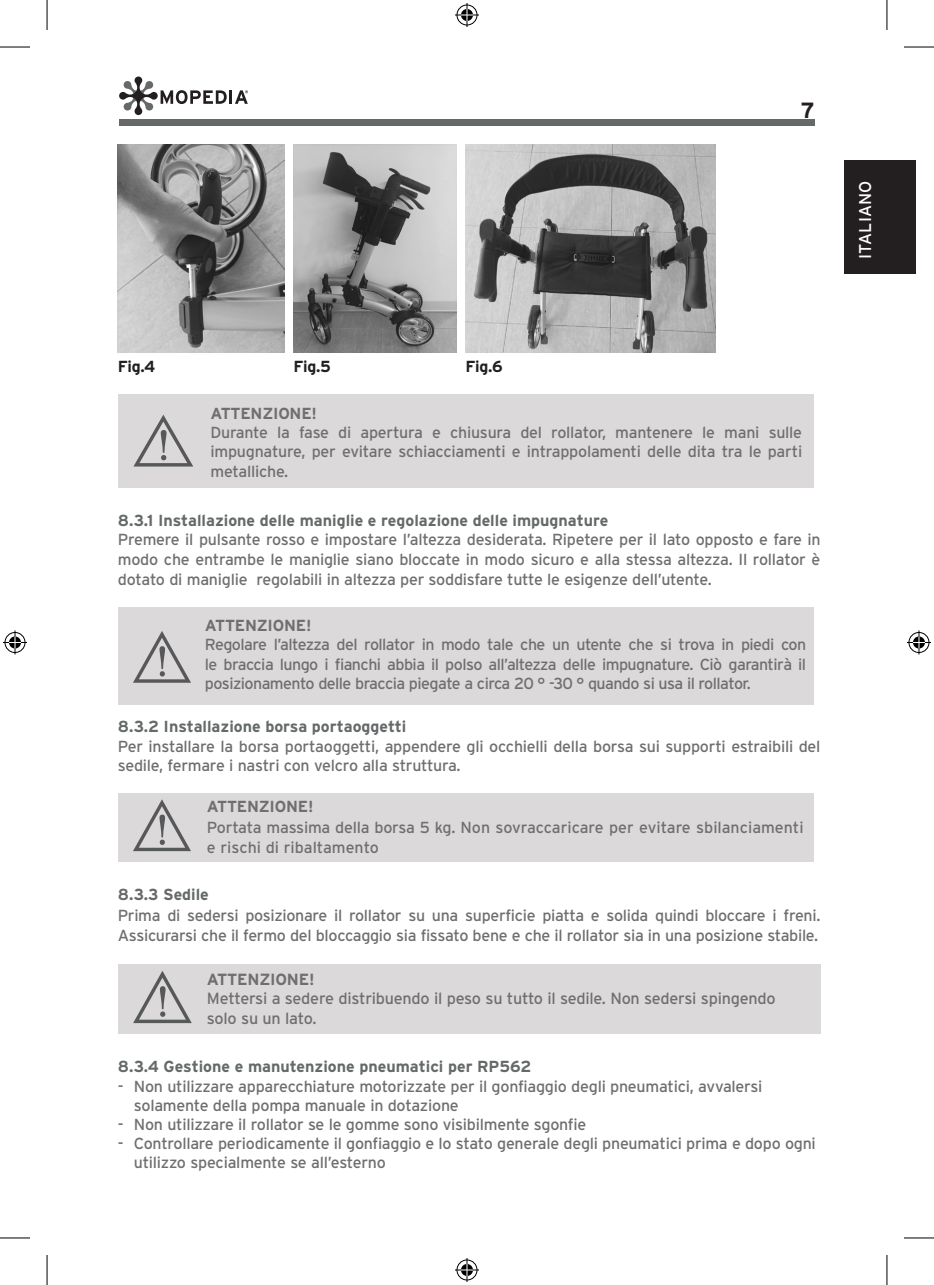
<style>
.page{position:relative;width:934px;height:1285px;background:#fff}
.page>*{position:absolute;margin:0;border:0;box-sizing:border-box;transform-origin:0 0}
.t1{font:700 22px "Interstate";color:#231f20}
.t2{font:17px "Interstate";letter-spacing:.005em;color:#fff}
.t3{font:16.2px/19.4px "Interstate";letter-spacing:-.015em;color:#706f6f}
.t4{font:700 16.2px "Interstate";letter-spacing:-.015em;color:#706f6f}
.t5{font:16px/19.2px "Interstate";letter-spacing:-.015em;color:#706f6f}
.t6{font:700 16px "Interstate";color:#65696a}
.t7{font:700 16px "Interstate";letter-spacing:-.015em;color:#706f6f}
.t8{font:700 16px "Interstate";letter-spacing:-.02em;color:#231f20}
</style>
<div class="page">
<div style="left:119px;top:119px;width:695px;height:7px;background:#65696a"></div>
<svg style="left:119px;top:76px;width:107px;height:39px"></svg>
<hr style="left:229px;top:90px;width:3px;height:14px;background:#231f20">
<svg style="left:235px;top:90px;width:13px;height:14px"></svg>
<div style="left:843px;top:160px;width:71px;height:114px;background:#231f20"></div>
<img style="left:118px;top:144px;width:166px;height:209px">
<img style="left:293px;top:144px;width:163px;height:209px">
<img style="left:465px;top:144px;width:250px;height:209px">
<div style="left:118px;top:395px;width:695px;height:93px;background:#dcd9da"></div>
<svg style="left:134px;top:415px;width:59px;height:51px"></svg>
<div style="left:118px;top:607px;width:695px;height:98px;background:#dcd9da"></div>
<svg style="left:133px;top:631px;width:58px;height:52px"></svg>
<div style="left:118px;top:793px;width:695px;height:68px;background:#dcd9da"></div>
<svg style="left:133px;top:799px;width:58px;height:52px"></svg>
<div style="left:118px;top:964px;width:702px;height:69px;background:#dcd9da"></div>
<svg style="left:133px;top:971px;width:59px;height:52px"></svg>
<hr style="left:0;top:47px;width:30px;height:1px;background:#000">
<hr style="left:903px;top:47px;width:30px;height:1px;background:#000">
<hr style="left:0;top:1237px;width:30px;height:1px;background:#000">
<hr style="left:903px;top:1237px;width:30px;height:1px;background:#000">
<hr style="left:47px;top:0;width:1px;height:30px;background:#000">
<hr style="left:47px;top:1255px;width:1px;height:30px;background:#000">
<hr style="left:886px;top:0;width:1px;height:30px;background:#000">
<hr style="left:886px;top:1255px;width:1px;height:30px;background:#000">
<svg style="left:455px;top:3px;width:24px;height:24px"></svg>
<svg style="left:455px;top:1258px;width:24px;height:24px"></svg>
<svg style="left:3px;top:630px;width:24px;height:24px"></svg>
<svg style="left:907px;top:630px;width:23px;height:24px"></svg>
<h1 class="t1" style="left:800px;top:98px;width:15px">7</h1>
<p class="t2" style="left:855px;top:259px;width:80px;rotate:-90deg">ITALIANO</p>
<p class="t8" style="left:118px;top:358px;width:39px">Fig.4</p>
<p class="t8" style="left:293px;top:358px;width:39px">Fig.5</p>
<p class="t8" style="left:465px;top:358px;width:39px">Fig.6</p>
<p class="t7" style="left:210px;top:404px;width:108px">ATTENZIONE!</p>
<p class="t5" style="left:210px;top:423px;width:593px;text-align:justify">Durante la fase di apertura e chiusura del rollator, mantenere le mani sulle impugnature, per evitare schiacciamenti e intrappolamenti delle dita tra le parti metalliche.</p>
<p class="t6" style="left:118px;top:512px;width:492px">8.3.1 Installazione delle maniglie e regolazione delle impugnature</p>
<p class="t5" style="left:118px;top:530px;width:704px;line-height:19.8px;text-align:justify">Premere il pulsante rosso e impostare l’altezza desiderata. Ripetere per il lato opposto e fare in modo che entrambe le maniglie siano bloccate in modo sicuro e alla stessa altezza. Il rollator è dotato di maniglie regolabili in altezza per soddisfare tutte le esigenze dell’utente.</p>
<p class="t7" style="left:205px;top:616px;width:108px">ATTENZIONE!</p>
<p class="t5" style="left:205px;top:635px;width:602px;text-align:justify">Regolare l’altezza del rollator in modo tale che un utente che si trova in piedi con le braccia lungo i fianchi abbia il polso all’altezza delle impugnature. Ciò garantirà il posizionamento delle braccia piegate a circa 20 ° -30 ° quando si usa il rollator.</p>
<p class="t6" style="left:118px;top:718px;width:290px">8.3.2 Installazione borsa portaoggetti</p>
<p class="t5" style="left:118px;top:736px;width:703px">Per installare la borsa portaoggetti, appendere gli occhielli della borsa sui supporti estraibili del sedile, fermare i nastri con velcro alla struttura.</p>
<p class="t7" style="left:207px;top:798px;width:108px">ATTENZIONE!</p>
<p class="t5" style="left:207px;top:817px;width:598px;line-height:20.4px">Portata massima della borsa 5 kg. Non sovraccaricare per evitare sbilanciamenti e rischi di ribaltamento</p>
<p class="t6" style="left:118px;top:885px;width:93px">8.3.3 Sedile</p>
<p class="t5" style="left:118px;top:904px;width:703px;line-height:20.4px">Prima di sedersi posizionare il rollator su una superficie piatta e solida quindi bloccare i freni.<br>Assicurarsi che il fermo del bloccaggio sia fissato bene e che il rollator sia in una posizione stabile.</p>
<p class="t4" style="left:207px;top:970px;width:109px">ATTENZIONE!</p>
<p class="t3" style="left:207px;top:989px;width:570px">Mettersi a sedere distribuendo il peso su tutto il sedile. Non sedersi spingendo solo su un lato.</p>
<p class="t6" style="left:118px;top:1057px;width:415px">8.3.4 Gestione e manutenzione pneumatici per RP562</p>
<p class="t5" style="left:134px;top:1076px;width:629px;text-indent:-16px">- Non utilizzare apparecchiature motorizzate per il gonfiaggio degli pneumatici, avvalersi solamente della pompa manuale in dotazione</p>
<p class="t5" style="left:118px;top:1114px;width:469px">- Non utilizzare il rollator se le gomme sono visibilmente sgonfie</p>
<p class="t5" style="left:134px;top:1133px;width:683px;text-indent:-16px">- Controllare periodicamente il gonfiaggio e lo stato generale degli pneumatici prima e dopo ogni utilizzo specialmente se all’esterno</p>
</div>
